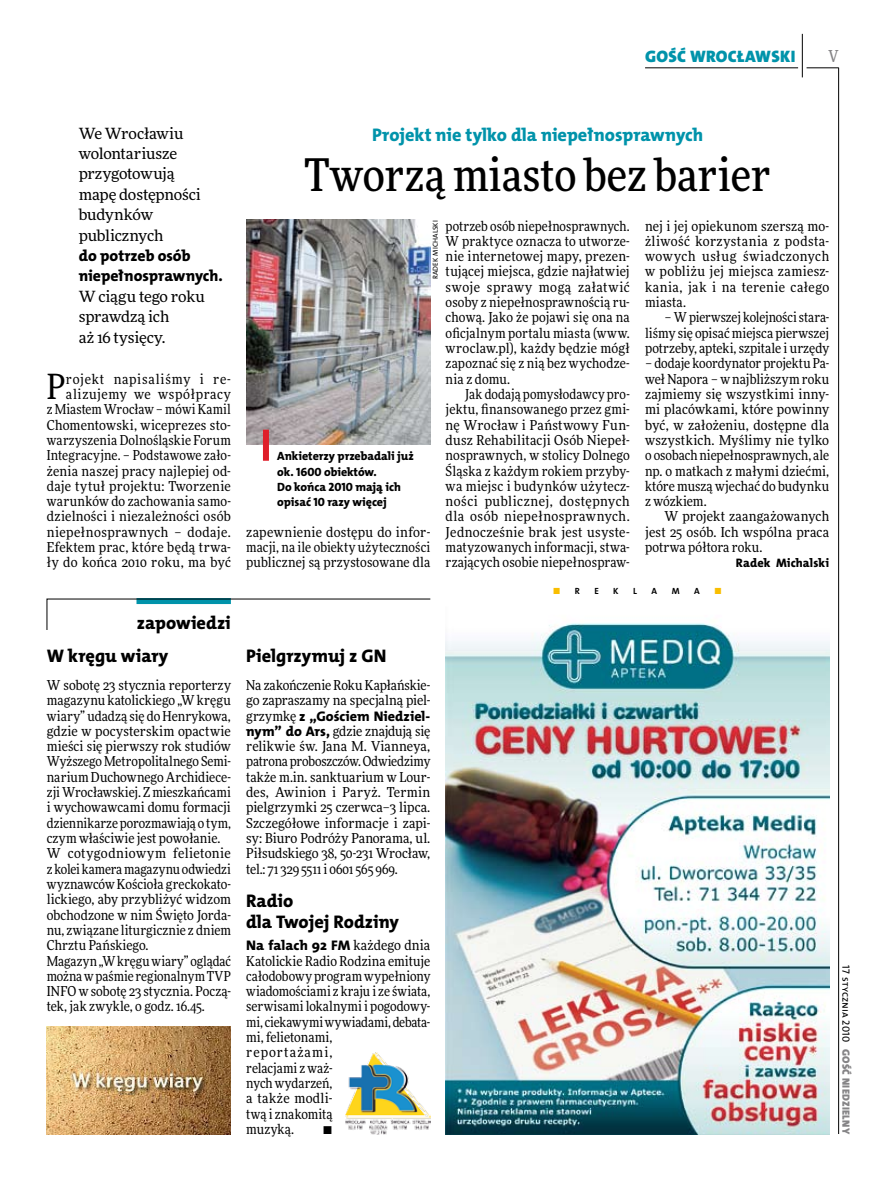
<style>
.page{position:relative;width:893px;height:1191px;background:#fff}
.page>*{position:absolute;margin:0;border:0;box-sizing:border-box;transform-origin:0 0}
.t1{font:500 45px "Freeday Narrow";color:#000}
.t2{font:34.8px "Freeday Narrow News";color:#000}
.t3{font:18.3px/21.6px "The Mix HP8 Ex Bld";color:#000}
.t4{font:18.3px "The Mix HP8 Ex Bld";color:#0093aa}
.t5{font:16.65px "The Mix HP9 Blk";letter-spacing:.02em;color:#0093aa}
.t6{font:500 16.5px "Freeday Narrow";color:#858486;scale:.9 1}
.t7{font:15.75px/20.4px "The Mix HP8 Ex Bld";color:#000}
.t8{font:15.45px/20.4px "Freeday News";letter-spacing:-.01em;color:#000}
.t9{font:13.95px "The Mix HP8 Ex Bld";letter-spacing:.005em;color:#000}
.t10{font:13.65px/15.3px "Freeday Narrow News";letter-spacing:.01em;color:#000;text-align:justify}
.t11{font:12.3px "The Mix HP8 Ex Bld";letter-spacing:.005em;color:#000}
.t12{font:12px/15.3px "The Mix HP8 Ex Bld";letter-spacing:-.005em;color:#000}
.t13{font:10.5px "The Mix HP9 Blk";letter-spacing:.025em;color:#858486}
.t14{font:10.5px "The Mix HP5 Plain";letter-spacing:.015em;color:#000}
.t15{font:9px "The Mix HP7 Bld";color:#000}
.t16{font:9px "The Mix HP7 Bld";color:#f9be00}
.t17{font:7.2px "The Mix HP5 Plain";letter-spacing:.015em;color:#000}
.s1{color:#f9be00}
.s2{font-family:"Freeday Narrow News";font-size:13.65px}
.s3{font-family:"The Mix HP8 Ex Bld";font-size:13.95px}
</style>
<div class="page">
<hr style="left:806px;top:68px;width:33px;height:1px;background:#000">
<hr style="left:645px;top:68px;width:153px;height:1px;background:#000">
<hr style="left:838px;top:68px;width:1px;height:1066px;background:#000">
<hr style="left:802px;top:34px;width:1px;height:43px;background:#000">
<svg style="left:47px;top:598px;width:384px;height:32px"></svg>
<img style="left:47px;top:1026px;width:184px;height:108px">
<img style="left:345px;top:1052px;width:85px;height:82px">
<img style="left:446px;top:623px;width:383px;height:511px">
<img style="left:246px;top:219px;width:184px;height:226px">
<div style="left:263px;top:429px;width:6px;height:32px;background:#df1f2a"></div>
<p class="t5" style="left:645px;top:46px;width:152px">GOŚĆ WROCŁAWSKI</p>
<p class="t6" style="left:828px;top:46px;width:13px">V</p>
<p class="t8" style="left:79px;top:123px;width:124px">We Wrocławiu wolontariusze przygotowują mapę dostępności budynków publicznych</p>
<p class="t7" style="left:79px;top:246px;width:146px">do potrzeb osób niepełnosprawnych.</p>
<p class="t8" style="left:79px;top:286px;width:128px">W ciągu tego roku sprawdzą ich<br>aż 16 tysięcy.</p>
<p class="t10" style="left:47px;top:371px;width:186px;text-align:right">rojekt napisaliśmy i re&shy;alizujemy we współpracy<br>z Miastem Wrocław – mówi Kamil<br>Chomentowski, wiceprezes sto&shy;warzyszenia Dolnośląskie Forum<br>Integracyjne. – Podstawowe zało&shy;żenia naszej pracy najlepiej od&shy;daje tytuł projektu: Tworzenie warunków do zachowania samo&shy;dzielności i niezależności osób niepełnosprawnych – dodaje.<br>Efektem prac, które będą trwa&shy;ły do końca 2010 roku, ma być</p>
<h2 class="t2" style="left:47px;top:365px;width:20px">P</h2>
<h3 class="t3" style="left:137px;top:612px;width:95px">zapowiedzi</h3>
<h3 class="t3" style="left:47px;top:644px;width:123px">W kręgu wiary</h3>
<p class="t10" style="left:47px;top:677px;width:186px;text-align:left">W sobotę 23 stycznia reporterzy magazynu katolickiego „W kręgu wiary” udadzą się do Henrykowa, gdzie w pocysterskim opactwie mieści się pierwszy rok studiów<br>Wyższego Metropolitalnego Semi&shy;narium Duchownego Archidiece&shy;zji Wrocławskiej. Z mieszkańcami i wychowawcami domu formacji dziennikarze porozmawiają o tym, czym właściwie jest powołanie.<br>W cotygodniowym felietonie z kolei kamera magazynu odwiedzi wyznawców Kościoła greckokato&shy;lickiego, aby przybliżyć widzom obchodzone w nim Święto Jorda&shy;nu, związane liturgicznie z dniem<br>Chrztu Pańskiego.<br>Magazyn „Wkręgu wiary” oglądać można w paśmie regionalnym TVP<br>INFO w sobotę 23 stycznia. Począ&shy;tek, jak zwykle, o godz. 16.45.</p>
<h3 class="t4" style="left:372px;top:123px;width:333px">Projekt nie tylko dla niepełnosprawnych</h3>
<h1 class="t1" style="left:304px;top:147px;width:468px">Tworzą miasto bez barier</h1>
<p class="t10" style="left:446px;top:218px;width:186px">potrzeb osób niepełnosprawnych.<br>W praktyce oznacza to utworze&shy;nie internetowej mapy, prezen&shy;tującej miejsca, gdzie najłatwiej swoje sprawy mogą załatwić osoby z niepełnosprawnością ru&shy;chową. Jako że pojawi się ona na oficjalnym portalu miasta (www. wroclaw.pl), każdy będzie mógł zapoznać się z nią bez wychodze&shy;nia z domu.</p>
<p class="t10" style="left:446px;top:386px;width:186px;text-indent:20px">Jak dodają pomysłodawcy pro&shy;jektu, finansowanego przez gmi&shy;nę Wrocław i Państwowy Fun&shy;dusz Rehabilitacji Osób Niepeł&shy;nosprawnych, w stolicy Dolnego Śląska z każdym rokiem przyby&shy;wa miejsc i budynków użytecz&shy;ności publicznej, dostępnych dla osób niepełnosprawnych.<br>Jednocześnie brak jest usyste&shy;matyzowanych informacji, stwa&shy;rzających osobie niepełnospraw-</p>
<p class="t17" style="left:431px;top:279px;width:60px;rotate:-90deg">Radek Michalski</p>
<p class="t12" style="left:277px;top:448px;width:138px">Ankieterzy przebadali już ok. 1600 obiektów.<br>Do końca 2010 mają ich opisać 10 razy więcej</p>
<p class="t10" style="left:246px;top:524px;width:186px">zapewnienie dostępu do infor&shy;macji, na ile obiekty użyteczności publicznej są przystosowane dla</p>
<p class="t10" style="left:645px;top:218px;width:186px">nej i jej opiekunom szerszą mo&shy;żliwość korzystania z podsta&shy;wowych usług świadczonych w pobliżu jej miejsca zamiesz&shy;kania, jak i na terenie całego miasta.</p>
<p class="t10" style="left:645px;top:310px;width:186px;text-indent:20px">– W pierwszej kolejności stara&shy;liśmy się opisać miejsca pierwszej potrzeby, apteki, szpitale i urzędy</p>
<p class="t10" style="left:645px;top:356px;width:186px">– dodaje koordynator projektu Pa&shy;weł Napora – w najbliższym roku zajmiemy się wszystkimi inny&shy;mi placówkami, które powinny być, w założeniu, dostępne dla wszystkich. Myślimy nie tylko o osobach niepełnosprawnych, ale np. o matkach z małymi dziećmi, które muszą wjechać do budynku z wózkiem.</p>
<p class="t10" style="left:645px;top:509px;width:186px;text-indent:20px">W projekt zaangażowanych jest 25 osób. Ich wspólna praca potrwa półtora roku.</p>
<p class="t11" style="left:736px;top:555px;width:94px">Radek Michalski</p>
<p class="t15" style="left:553px;top:585px;width:38px"><span class="s1">■</span> REK</p>
<p class="t15" style="left:633px;top:585px;width:5px">L</p>
<p class="t15" style="left:651px;top:585px;width:7px">A</p>
<p class="t15" style="left:672px;top:585px;width:9px">M</p>
<p class="t15" style="left:694px;top:585px;width:7px">A</p>
<p class="t16" style="left:714px;top:585px;width:9px">■</p>
<h3 class="t3" style="left:246px;top:644px;width:142px">Pielgrzymuj z GN</h3>
<p class="t10" style="left:246px;top:677px;width:186px">Na zakończenie Roku Kapłańskie&shy;go zapraszamy na specjalną piel-</p>
<p class="t9" style="left:246px;top:707px;width:186px"><span class="s2">grzymkę</span> z „Gościem Niedziel-</p>
<p class="t10" style="left:246px;top:723px;width:186px"><span class="s3">nym” do Ars,</span> gdzie znajdują się relikwie św. Jana M. Vianneya, patrona proboszczów. Odwiedzimy także m.in. sanktuarium w Lour&shy;des, Awinion i Paryż. Termin pielgrzymki 25 czerwca–3 lipca.<br>Szczegółowe informacje i zapi&shy;sy: Biuro Podróży Panorama, ul.<br>Piłsudskiego 38, 50-231 Wrocław, tel.: 71 329 5511 i 0601 565 969.</p>
<h3 class="t3" style="left:246px;top:889px;width:154px">Radio<br>dla Twojej Rodziny</h3>
<p class="t9" style="left:246px;top:936px;width:186px">Na falach 92 FM <span class="s2">każdego dnia</span></p>
<p class="t10" style="left:246px;top:953px;width:186px;text-align:left">Katolickie Radio Rodzina emituje całodobowy program wypełniony wiadomościami z kraju i ze świata, serwisami lokalnymi i pogodowy&shy;mi, ciekawymi wywiadami, debata&shy;mi, felietonami,<br>reportażami,<br>relacjami z waż-<br>nych wydarzeń,<br>a także modli-<br>twą i znakomitą<br>muzyką.</p>
<p class="t10" style="left:323px;top:1121px;width:11px">•</p>
<p class="t14" style="left:853px;top:965px;width:78px;rotate:90deg">17 stycznia 2010</p>
<p class="t13" style="left:853px;top:1049px;width:86px;rotate:90deg">GOŚĆ NIEDZIELNY</p>
</div>
